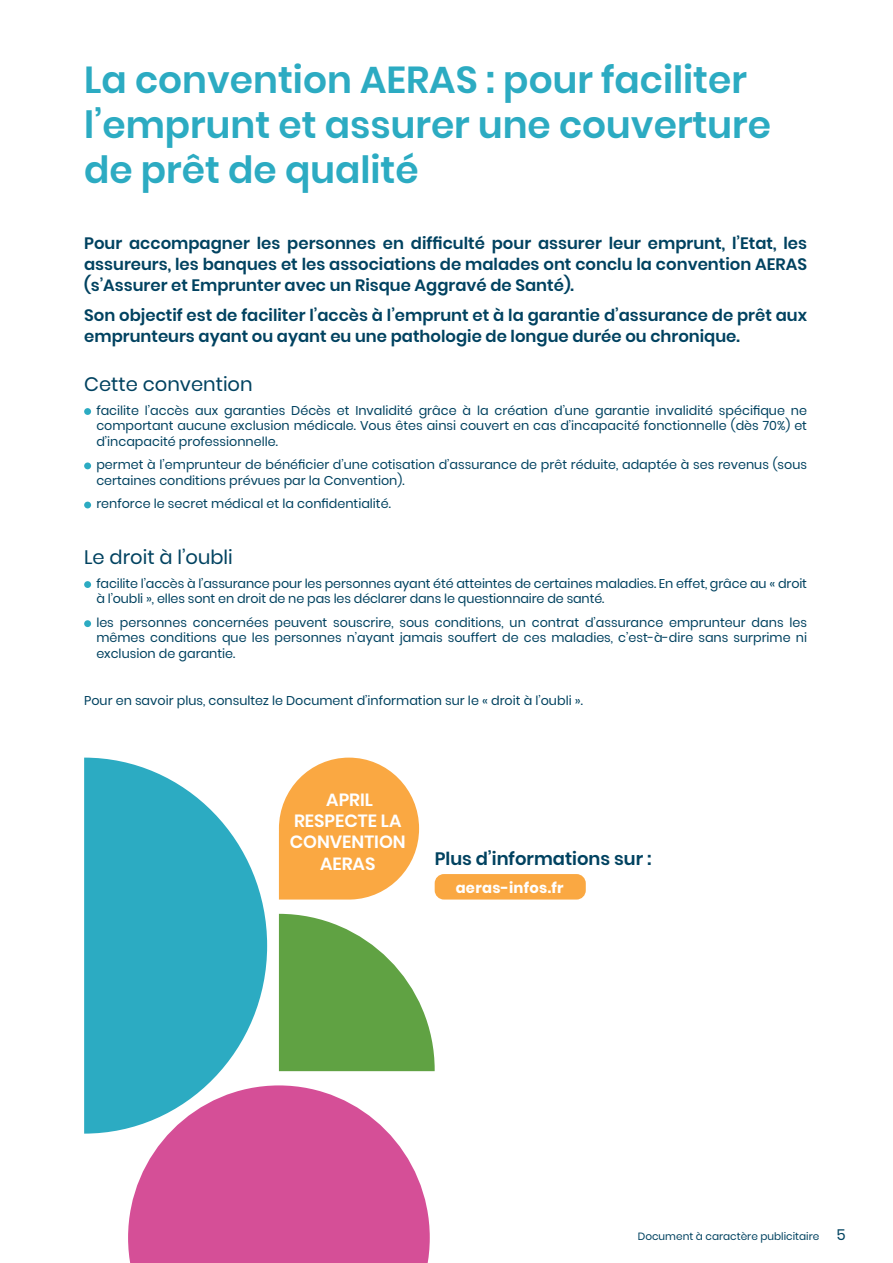
<style>
.page{position:relative;width:893px;height:1263px;background:#fff}
.page>*{position:absolute;margin:0;border:0;box-sizing:border-box;transform-origin:0 0}
.t1{font:600 37.5px/45px "Poppins";color:#2cabc2}
.t2{font:19.5px "Poppins";color:#004260}
.t3{font:600 18px "Poppins";color:#004260}
.t4{font:600 17.7px/21.1px "Poppins";color:#fff;text-align:center}
.t5{font:600 16.5px/21px "Poppins";color:#004260;text-align:justify}
.t6{font:700 14.7px "Poppins";letter-spacing:.02em;color:#fff}
.Texte_courant{font:12.75px/15.3px "Poppins";color:#004260;text-align:justify}
.t7{font:10.5px "Poppins";color:#004260}
.s1{font-size:15px}
</style>
<div class="page">
<div style="left:84px;top:408px;width:7px;height:7px;background:#2cabc2;border-radius:50%"></div>
<div style="left:84px;top:462px;width:7px;height:7px;background:#2cabc2;border-radius:50%"></div>
<div style="left:84px;top:502px;width:7px;height:6px;background:#2cabc2;border-radius:50%"></div>
<div style="left:84px;top:581px;width:7px;height:7px;background:#2cabc2;border-radius:50%"></div>
<div style="left:84px;top:620px;width:7px;height:7px;background:#2cabc2;border-radius:50%"></div>
<svg style="left:279px;top:758px;width:140px;height:141px;background:#fab55e"></svg>
<div style="left:435px;top:874px;width:151px;height:25px;background:#faa842;border-radius:9px"></div>
<svg style="left:128px;top:1085px;width:302px;height:178px;background:#da66a5"></svg>
<svg style="left:279px;top:914px;width:156px;height:157px"></svg>
<svg style="left:84px;top:758px;width:183px;height:375px;fill:#2cabc2"></svg>
<p class="t1" style="left:84px;top:57px;width:688px">La convention AERAS : pour faciliter l’emprunt et assurer une couverture de prêt de qualité</p>
<p class="t5" style="left:84px;top:233px;width:724px">Pour accompagner les personnes en difficulté pour assurer leur emprunt, l’Etat, les assureurs, les banques et les associations de malades ont conclu la convention AERAS (s’Assurer et Emprunter avec un Risque Aggravé de Santé).</p>
<p class="t5" style="left:84px;top:304px;width:724px;line-height:21.6px">Son objectif est de faciliter l’accès à l’emprunt et à la garantie d’assurance de prêt aux emprunteurs ayant ou ayant eu une pathologie de longue durée ou chronique.</p>
<p class="t2" style="left:84px;top:373px;width:170px">Cette convention</p>
<p class="Texte_courant" style="left:96px;top:403px;width:712px">facilite l’accès aux garanties Décès et Invalidité grâce à la création d’une garantie invalidité spécifique ne comportant aucune exclusion médicale. Vous êtes ainsi couvert en cas d’incapacité fonctionnelle (dès 70%) et d’incapacité professionnelle.</p>
<p class="Texte_courant" style="left:96px;top:457px;width:712px">permet à l’emprunteur de bénéficier d’une cotisation d’assurance de prêt réduite, adaptée à ses revenus (sous certaines conditions prévues par la Convention).</p>
<p class="Texte_courant" style="left:96px;top:496px;width:296px">renforce le secret médical et la confidentialité.</p>
<p class="t2" style="left:84px;top:546px;width:150px">Le droit à l’oubli</p>
<p class="Texte_courant" style="left:96px;top:576px;width:712px">facilite l’accès à l’assurance pour les personnes ayant été atteintes de certaines maladies. En effet, grâce au « droit à l’oubli », elles sont en droit de ne pas les déclarer dans le questionnaire de santé.</p>
<p class="Texte_courant" style="left:96px;top:615px;width:712px">les personnes concernées peuvent souscrire, sous conditions, un contrat d’assurance emprunteur dans les mêmes conditions que les personnes n’ayant jamais souffert de ces maladies, c’est-à-dire sans surprime ni exclusion de garantie.</p>
<p class="Texte_courant" style="left:84px;top:693px;width:500px">Pour en savoir plus, consultez le Document d’information sur le « droit à l’oubli ».</p>
<p class="t4" style="left:290px;top:789px;width:118px">APRIL<br>RESPECTE LA<br>CONVENTION<br>AERAS</p>
<p class="t3" style="left:435px;top:848px;width:218px">Plus d’informations sur :</p>
<p class="t6" style="left:456px;top:879px;width:109px">aeras-infos.fr</p>
<p class="t7" style="left:638px;top:1231px;width:209px">Document à caractère publicitaire <span class="s1">5</span></p>
</div>
